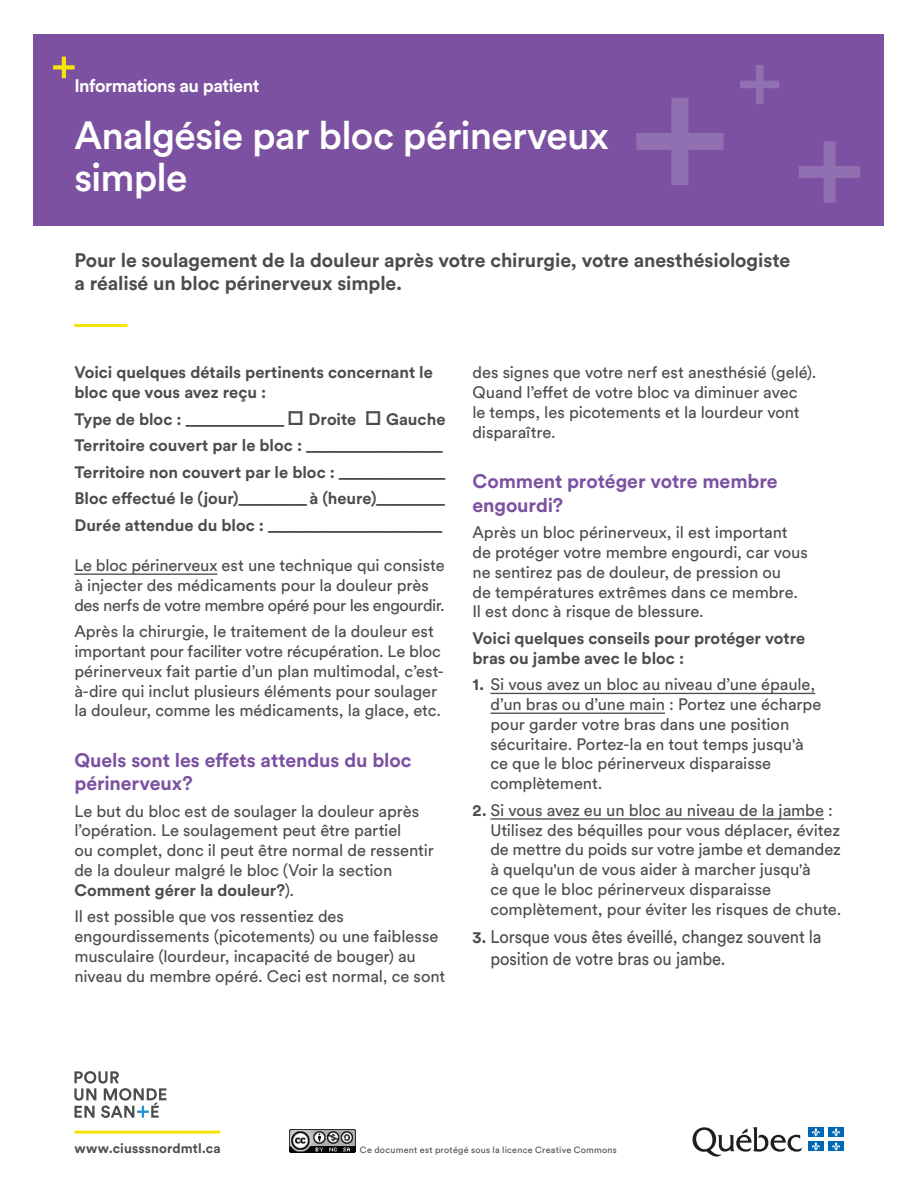
<style>
.page{position:relative;width:918px;height:1188px;background:#fff}
.page>*{position:absolute;margin:0;border:0;box-sizing:border-box;transform-origin:0 0}
.t1{font:500 39px/42px "Circular Std";letter-spacing:-.02em;color:#fff}
.t2{font:700 19.5px/23.4px "Circular Std";letter-spacing:-.005em;color:#4b4c4d}
.t3{font:700 19.5px/23.4px "Circular Std";letter-spacing:-.005em;color:#7c51a1}
.t4{font:18.15px/21.8px "Circular Std";letter-spacing:-.01em;color:#4b4c4d;scale:.91 1}
.t5{font:700 18px "Circular Std";letter-spacing:-.025em;color:#fff}
.t6{font:16.5px/19.8px "Circular Std";letter-spacing:-.005em;color:#4b4c4d}
.t7{font:700 16.5px/26.5px "Circular Std";color:#4b4c4d}
.t8{font:700 13.5px "Circular Std";letter-spacing:.01em;color:#4b4c4d}
.t9{font:9px "Circular Std";letter-spacing:.03em;color:#4b4c4d}
.s1{font-size:19.5px}
.s2{font-weight:700}
.s3{font-weight:700;font-size:16.5px}
</style>
<div class="page">
<div style="left:34px;top:34px;width:850px;height:192px;background:#7c51a1"></div>
<svg style="left:53px;top:57px;width:22px;height:21px"></svg>
<svg style="left:693px;top:1127px;width:109px;height:30px"></svg>
<div style="left:808px;top:1127px;width:16px;height:10px;background:#0168b3"></div>
<div style="left:828px;top:1127px;width:16px;height:10px;background:#0168b3"></div>
<div style="left:808px;top:1142px;width:16px;height:9px;background:#0168b3"></div>
<svg style="left:812px;top:1128px;width:8px;height:23px"></svg>
<div style="left:828px;top:1142px;width:16px;height:9px;background:#0168b3"></div>
<svg style="left:832px;top:1128px;width:8px;height:23px"></svg>
<img style="left:289px;top:1130px;width:66px;height:23px">
<svg style="left:636px;top:98px;width:88px;height:87px"></svg>
<svg style="left:740px;top:65px;width:39px;height:39px"></svg>
<svg style="left:799px;top:141px;width:61px;height:62px"></svg>
<svg style="left:74px;top:1071px;width:92px;height:47px"></svg>
<hr style="left:74px;top:1131px;width:146px;height:3px;background:#f7e307">
<hr style="left:74px;top:574px;width:143px;height:1px;background:#4b4c4d">
<hr style="left:490px;top:693px;width:325px;height:1px;background:#4b4c4d">
<hr style="left:490px;top:713px;width:175px;height:1px;background:#4b4c4d">
<hr style="left:490px;top:818px;width:334px;height:2px;background:#4b4c4d">
<hr style="left:74px;top:324px;width:54px;height:3px;background:#f7e307">
<p class="t5" style="left:74px;top:74px;width:187px">Informations au patient</p>
<h1 class="t1" style="left:74px;top:114px;width:536px">Analgésie par bloc périnerveux simple</h1>
<p class="t2" style="left:74px;top:248px;width:717px">Pour le soulagement de la douleur après votre chirurgie, votre anesthésiologiste a réalisé un bloc périnerveux simple.</p>
<p class="t7" style="left:74px;top:362px;width:360px;line-height:19.8px">Voici quelques détails pertinents concernant le bloc que vous avez reçu :</p>
<p class="t7" style="left:74px;top:405px;width:373px">Type de bloc : _____________ <span class="s1">□</span> Droite <span class="s1">□</span> Gauche Territoire couvert par le bloc : __________________ Territoire non couvert par le bloc : ______________ Bloc effectué le (jour)_________ à (heure)_________ Durée attendue du bloc : _______________________</p>
<p class="t6" style="left:74px;top:555px;width:372px">Le bloc périnerveux est une technique qui consiste à injecter des médicaments pour la douleur près des nerfs de votre membre opéré pour les engourdir.</p>
<p class="t6" style="left:74px;top:621px;width:371px">Après la chirurgie, le traitement de la douleur est important pour faciliter votre récupération. Le bloc périnerveux fait partie d’un plan multimodal, c’est&shy;à-dire qui inclut plusieurs éléments pour soulager la douleur, comme les médicaments, la glace, etc.</p>
<p class="t3" style="left:74px;top:748px;width:339px">Quels sont les effets attendus du bloc périnerveux?</p>
<p class="t6" style="left:74px;top:801px;width:361px">Le but du bloc est de soulager la douleur après l’opération. Le soulagement peut être partiel<br>ou complet, donc il peut être normal de ressentir de la douleur malgré le bloc (Voir la section <span class="s2">Comment gérer la douleur?</span>).</p>
<p class="t6" style="left:74px;top:907px;width:373px">Il est possible que vos ressentiez des engourdissements (picotements) ou une faiblesse musculaire (lourdeur, incapacité de bouger) au niveau du membre opéré. Ceci est normal, ce sont</p>
<p class="t6" style="left:472px;top:362px;width:345px">des signes que votre nerf est anesthésié (gelé).<br>Quand l’effet de votre bloc va diminuer avec<br>le temps, les picotements et la lourdeur vont disparaître.</p>
<p class="t3" style="left:472px;top:469px;width:307px">Comment protéger votre membre engourdi?</p>
<p class="t6" style="left:472px;top:522px;width:337px">Après un bloc périnerveux, il est important de protéger votre membre engourdi, car vous ne sentirez pas de douleur, de pression ou<br>de températures extrêmes dans ce membre.<br>Il est donc à risque de blessure.</p>
<p class="t7" style="left:472px;top:628px;width:334px;line-height:19.8px">Voici quelques conseils pour protéger votre bras ou jambe avec le bloc :</p>
<p class="t6" style="left:490px;top:674px;width:332px;text-indent:-18px"><span class="s2">1.</span> Si vous avez un bloc au niveau d’une épaule, d’un bras ou d’une main : Portez une écharpe pour garder votre bras dans une position sécuritaire. Portez-la en tout temps jusqu'à ce que le bloc périnerveux disparaisse complètement.</p>
<p class="t6" style="left:490px;top:800px;width:352px;text-indent:-18px"><span class="s2">2.</span> Si vous avez eu un bloc au niveau de la jambe :<br>Utilisez des béquilles pour vous déplacer, évitez de mettre du poids sur votre jambe et demandez à quelqu'un de vous aider à marcher jusqu'à<br>ce que le bloc périnerveux disparaisse complètement, pour éviter les risques de chute.</p>
<p class="t4" style="left:490px;top:926px;width:365px;text-indent:-18px"><span class="s3">3.</span> Lorsque vous êtes éveillé, changez souvent la position de votre bras ou jambe.</p>
<p class="t8" style="left:75px;top:1140px;width:148px">www.ciusssnordmtl.ca</p>
<p class="t9" style="left:360px;top:1144px;width:259px">Ce document est protégé sous la licence Creative Commons</p>
</div>
